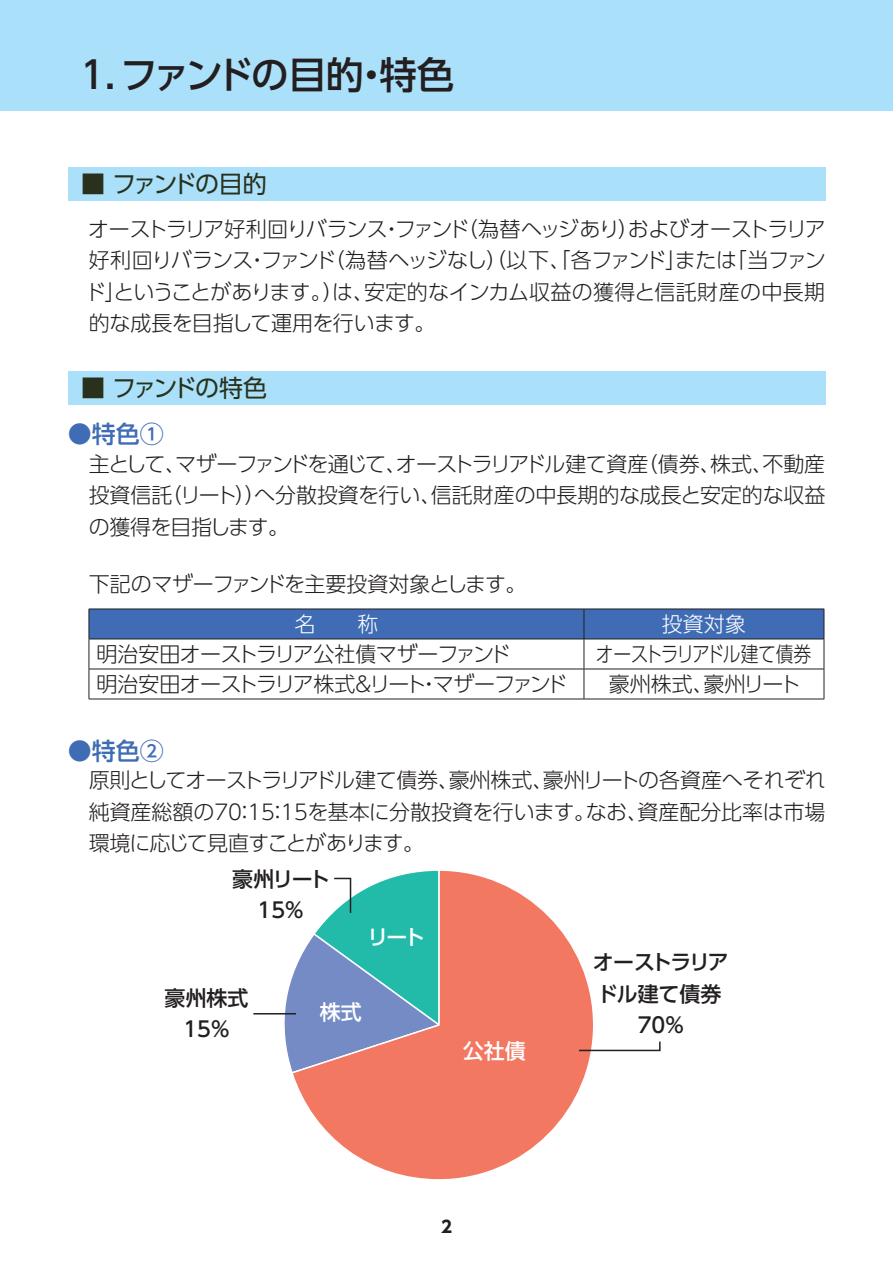
<style>
.page{position:relative;width:893px;height:1263px;background:#fff}
.page>*{position:absolute;margin:0;border:0;box-sizing:border-box;transform-origin:0 0}
.t1{font:500 37.5px "UD Shin Go Pro";letter-spacing:-.06em;color:#231f20}
.t2{font:24px "UD Shin Go Pro";letter-spacing:-.105em;color:#29311c}
.t3{font:500 24px "UD Shin Go Pro";color:#3f6cb5}
.t4{font:300 21px/31.5px "UD Shin Go Pro";letter-spacing:-.02em;color:#231f20;text-align:justify}
.t5{font:500 21px/31.5px "UD Shin Go Pro";letter-spacing:-.01em;color:#231f20;text-align:center}
.t6{font:300 21px "UD Shin Go Pro";letter-spacing:-.04em;color:#231f20}
.t7{font:300 21px "UD Shin Go Pro";letter-spacing:-.05em;color:#231f20;scale:.85 1}
.t8{font:300 21px "UD Shin Go Pro";color:#231f20}
.t9{font:300 21px "UD Shin Go Pro";color:#fff}
.t10{font:500 21px "UD Shin Go Pro";color:#fff}
.t11{font:700 16.5px "UD Shin Go Pro";color:#231f20}
</style>
<div class="page">
<div style="left:0;top:0;width:893px;height:110px;background:#aae0f9"></div>
<div style="left:68px;top:168px;width:757px;height:33px;background:#aae0f9"></div>
<div style="left:68px;top:371px;width:757px;height:33px;background:#aae0f9"></div>
<div style="left:90px;top:610px;width:734px;height:29px;background:#3f6cb5"></div>
<hr style="left:89px;top:609px;width:495px;height:1px;background:#231f20">
<hr style="left:89px;top:609px;width:1px;height:30px;background:#231f20">
<hr style="left:584px;top:609px;width:240px;height:1px;background:#231f20">
<hr style="left:584px;top:609px;width:1px;height:30px;background:#231f20">
<hr style="left:824px;top:609px;width:1px;height:30px;background:#231f20">
<hr style="left:89px;top:639px;width:495px;height:1px;background:#231f20">
<hr style="left:89px;top:639px;width:1px;height:30px;background:#231f20">
<hr style="left:584px;top:639px;width:240px;height:1px;background:#231f20">
<hr style="left:584px;top:639px;width:1px;height:30px;background:#231f20">
<hr style="left:824px;top:639px;width:1px;height:30px;background:#231f20">
<hr style="left:89px;top:669px;width:495px;height:1px;background:#231f20">
<hr style="left:89px;top:669px;width:1px;height:30px;background:#231f20">
<hr style="left:584px;top:669px;width:240px;height:1px;background:#231f20">
<hr style="left:584px;top:669px;width:1px;height:30px;background:#231f20">
<hr style="left:824px;top:669px;width:1px;height:30px;background:#231f20">
<hr style="left:89px;top:699px;width:495px;height:1px;background:#231f20">
<hr style="left:584px;top:699px;width:240px;height:1px;background:#231f20">
<svg style="left:293px;top:870px;width:300px;height:310px"></svg>
<svg style="left:577px;top:1040px;width:84px;height:12px"></svg>
<hr style="left:253px;top:1013px;width:43px;height:1px;background:#231f20">
<svg style="left:276px;top:870px;width:165px;height:205px"></svg>
<h1 class="t1" style="left:74px;top:44px;width:382px">１．ファンドの目的・特色</h1>
<p class="t2" style="left:81px;top:165px;width:187px">■ ファンドの目的</p>
<p class="t4" style="left:85px;top:212px;width:742px">オーストラリア好利回りバランス・ファンド（為替ヘッジあり）およびオーストラリア好利回りバランス・ファンド（為替ヘッジなし）（以下、「各ファンド」または「当ファンド」ということがあります。）は、安定的なインカム収益の獲得と信託財産の中長期的な成長を目指して運用を行います。</p>
<p class="t2" style="left:81px;top:369px;width:187px">■ ファンドの特色</p>
<p class="t3" style="left:68px;top:414px;width:97px">●特色①</p>
<p class="t4" style="left:89px;top:447px;width:738px">主として、マザーファンドを通じて、オーストラリアドル建て資産（債券、株式、不動産投資信託（リート））へ分散投資を行い、信託財産の中長期的な成長と安定的な収益の獲得を目指します。</p>
<p class="t4" style="left:89px;top:567px;width:439px">下記のマザーファンドを主要投資対象とします。</p>
<p class="t9" style="left:294px;top:607px;width:85px">名　　称</p>
<p class="t9" style="left:662px;top:607px;width:85px">投資対象</p>
<p class="t4" style="left:96px;top:637px;width:416px">明治安田オーストラリア公社債マザーファンド</p>
<p class="t7" style="left:596px;top:637px;width:255px">オーストラリアドル建て債券</p>
<p class="t6" style="left:96px;top:667px;width:473px">明治安田オーストラリア株式＆リート・マザーファンド</p>
<p class="t8" style="left:609px;top:667px;width:193px">豪州株式、豪州リート</p>
<p class="t3" style="left:68px;top:731px;width:97px">●特色②</p>
<p class="t4" style="left:89px;top:764px;width:739px">原則としてオーストラリアドル建て債券、豪州株式、豪州リートの各資産へそれぞれ純資産総額の70：15：15を基本に分散投資を行います。なお、資産配分比率は市場環境に応じて見直すことがあります。</p>
<p class="t5" style="left:232px;top:862px;width:99px">豪州リート<br>15％</p>
<p class="t10" style="left:367px;top:920px;width:59px">リート</p>
<p class="t5" style="left:165px;top:981px;width:85px">豪州株式<br>15％</p>
<p class="t10" style="left:320px;top:994px;width:43px">株式</p>
<p class="t10" style="left:463px;top:1033px;width:64px">公社債</p>
<p class="t11" style="left:441px;top:1213px;width:12px">2</p>
<p class="t5" style="left:593px;top:946px;width:137px">オーストラリアドル建て債券<br>70％</p>
</div>
